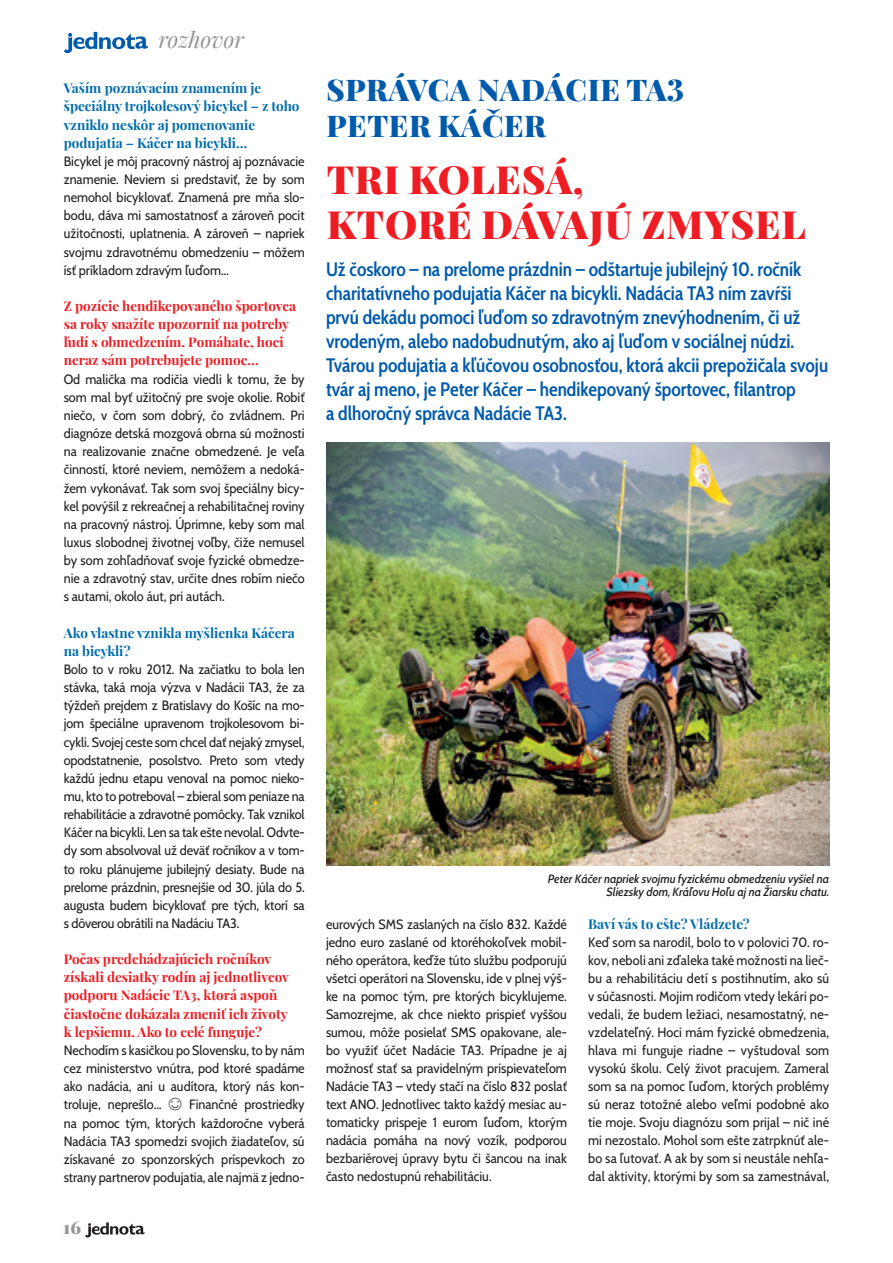
<style>
.page{position:relative;width:893px;height:1263px;background:#fff}
.page>*{position:absolute;margin:0;border:0;box-sizing:border-box;transform-origin:0 0}
.t1{font:900 39px/45px "Playfair Display";letter-spacing:.02em;color:#ee1d23}
.t2{font:900 30px/36px "Playfair Display";letter-spacing:.015em;color:#015aaa}
.t3{font:italic 22.5px "Playfair Display";color:#939598}
.t4{font:600 19.5px/24px "Cabin Condensed";color:#015aaa}
.t5{font:900 18px "Playfair Display";color:#939598}
.t6{font:semi-condensed 13.5px/18.1px "Cabin";color:#231f20;text-align:justify}
.t7{font:700 13.5px/18.1px "Playfair Display";color:#ee1d23}
.t8{font:700 13.5px/18.1px "Playfair Display";color:#006cab}
.t9{font:italic 500 semi-condensed 12px/13.5px "Cabin";color:#231f20;text-align:right}
</style>
<div class="page">
<svg style="left:85px;top:1222px;width:60px;height:15px"></svg>
<svg style="left:64px;top:32px;width:84px;height:21px"></svg>
<img style="left:326px;top:442px;width:503px;height:424px">
<h3 class="t3" style="left:158px;top:23px;width:87px">rozhovor</h3>
<p class="t8" style="left:64px;top:78px;width:237px">Vaším poznávacím znamením je špeciálny trojkolesový bicykel – z toho vzniklo neskôr aj pomenovanie podujatia – Káčer na bicykli…</p>
<p class="t6" style="left:64px;top:151px;width:242px">Bicykel je môj pracovný nástroj aj poznávacie znamenie. Neviem si predstaviť, že by som nemohol bicyklovať. Znamená pre mňa slo&shy;bodu, dáva mi samostatnosť a zároveň pocit užitočnosti, uplatnenia. A zároveň – napriek svojmu zdravotnému obmedzeniu – môžem ísť príkladom zdravým ľuďom…</p>
<p class="t7" style="left:64px;top:296px;width:234px">Z pozície hendikepovaného športovca sa roky snažíte upozorniť na potreby ľudí s obmedzením. Pomáhate, hoci neraz sám potrebujete pomoc…</p>
<p class="t6" style="left:64px;top:369px;width:242px">Od malička ma rodičia viedli k tomu, že by som mal byť užitočný pre svoje okolie. Robiť niečo, v čom som dobrý, čo zvládnem. Pri diagnóze detská mozgová obrna sú možnosti na realizovanie značne obmedzené. Je veľa činností, ktoré neviem, nemôžem a nedoká&shy;žem vykonávať. Tak som svoj špeciálny bicy&shy;kel povýšil z rekreačnej a rehabilitačnej roviny na pracovný nástroj. Úprimne, keby som mal luxus slobodnej životnej voľby, čiže nemusel by som zohľadňovať svoje fyzické obmedze&shy;nie a zdravotný stav, určite dnes robím niečo s autami, okolo áut, pri autách.</p>
<p class="t8" style="left:64px;top:622px;width:233px">Ako vlastne vznikla myšlienka Káčera na bicykli?</p>
<p class="t6" style="left:64px;top:659px;width:242px">Bolo to v roku 2012. Na začiatku to bola len stávka, taká moja výzva v Nadácii TA3, že za týždeň prejdem z Bratislavy do Košíc na mo&shy;jom špeciálne upravenom trojkolesovom bi&shy;cykli. Svojej ceste som chcel dať nejaký zmysel, opodstatnenie, posolstvo. Preto som vtedy každú jednu etapu venoval na pomoc nieko&shy;mu, kto to potreboval – zbieral som peniaze na rehabilitácie a zdravotné pomôcky. Tak vznikol Káčer na bicykli. Len sa tak ešte nevolal. Odvte&shy;dy som absolvoval už deväť ročníkov a v tom&shy;to roku plánujeme jubilejný desiaty. Bude na prelome prázdnin, presnejšie od 30. júla do 5. augusta budem bicyklovať pre tých, ktorí sa s dôverou obrátili na Nadáciu TA3.</p>
<p class="t7" style="left:64px;top:949px;width:227px">Počas predchádzajúcich ročníkov získali desiatky rodín aj jednotlivcov podporu Nadácie TA3, ktorá aspoň čiastočne dokázala zmeniť ich životy k lepšiemu. Ako to celé funguje?</p>
<p class="t6" style="left:64px;top:1040px;width:242px">Nechodím s kasičkou po Slovensku, to by nám cez ministerstvo vnútra, pod ktoré spadáme ako nadácia, ani u audítora, ktorý nás kon&shy;troluje, neprešlo…</p>
<p class="t6" style="left:64px;top:1095px;width:242px;text-indent:125px">Finančné prostriedky na pomoc tým, ktorých každoročne vyberá Nadácia TA3 spomedzi svojich žiadateľov, sú získavané zo sponzorských príspevkoch zo strany partnerov podujatia, ale najmä z jedno-</p>
<h3 class="t5" style="left:63px;top:1213px;width:19px">16</h3>
<h2 class="t2" style="left:327px;top:69px;width:359px">SPRÁVCA NADÁCIE TA3<br>PETER KÁČER</h2>
<h1 class="t1" style="left:327px;top:154px;width:480px">TRI KOLESÁ,<br>KTORÉ DÁVAJÚ ZMYSEL</h1>
<p class="t4" style="left:326px;top:256px;width:504px">Už čoskoro – na prelome prázdnin – odštartuje jubilejný 10. ročník charitatívneho podujatia Káčer na bicykli. Nadácia TA3 ním zavŕši prvú dekádu pomoci ľuďom so zdravotným znevýhodnením, či už vrodeným, alebo nadobudnutým, ako aj ľuďom v sociálnej núdzi.<br>Tvárou podujatia a kľúčovou osobnosťou, ktorá akcii prepožičala svoju tvár aj meno, je Peter Káčer – hendikepovaný športovec, filantrop<br>a dlhoročný správca Nadácie TA3.</p>
<p class="t9" style="left:548px;top:871px;width:283px">Peter Káčer napriek svojmu fyzickému obmedzeniu vyšiel na<br>Sliezsky dom, Kráľovu Hoľu aj na Žiarsku chatu.</p>
<p class="t6" style="left:326px;top:915px;width:242px">eurových SMS zaslaných na číslo 832. Každé jedno euro zaslané od ktoréhokoľvek mobil&shy;ného operátora, keďže túto službu podporujú všetci operátori na Slovensku, ide v plnej výš&shy;ke na pomoc tým, pre ktorých bicyklujeme.<br>Samozrejme, ak chce niekto prispieť vyššou sumou, môže posielať SMS opakovane, ale&shy;bo využiť účet Nadácie TA3. Prípadne je aj možnosť stať sa pravidelným prispievateľom Nadácie TA3 – vtedy stačí na číslo 832 poslať text ANO. Jednotlivec takto každý mesiac au&shy;tomaticky prispeje 1 eurom ľuďom, ktorým nadácia pomáha na nový vozík, podporou bezbariérovej úpravy bytu či šancou na inak často nedostupnú rehabilitáciu.</p>
<p class="t8" style="left:588px;top:914px;width:163px">Baví vás to ešte? Vládzete?</p>
<p class="t6" style="left:588px;top:932px;width:242px">Keď som sa narodil, bolo to v polovici 70. ro&shy;kov, neboli ani zďaleka také možnosti na lieč&shy;bu a rehabilitáciu detí s postihnutím, ako sú v súčasnosti. Mojim rodičom vtedy lekári po&shy;vedali, že budem ležiaci, nesamostatný, ne&shy;vzdelateľný. Hoci mám fyzické obmedzenia, hlava mi funguje riadne – vyštudoval som vysokú školu. Celý život pracujem. Zameral som sa na pomoc ľuďom, ktorých problémy sú neraz totožné alebo veľmi podobné ako tie moje. Svoju diagnózu som prijal – nič iné mi nezostalo. Mohol som ešte zatrpknúť ale&shy;bo sa ľutovať. A ak by som si neustále nehľa&shy;dal aktivity, ktorými by som sa zamestnával,</p>
</div>
